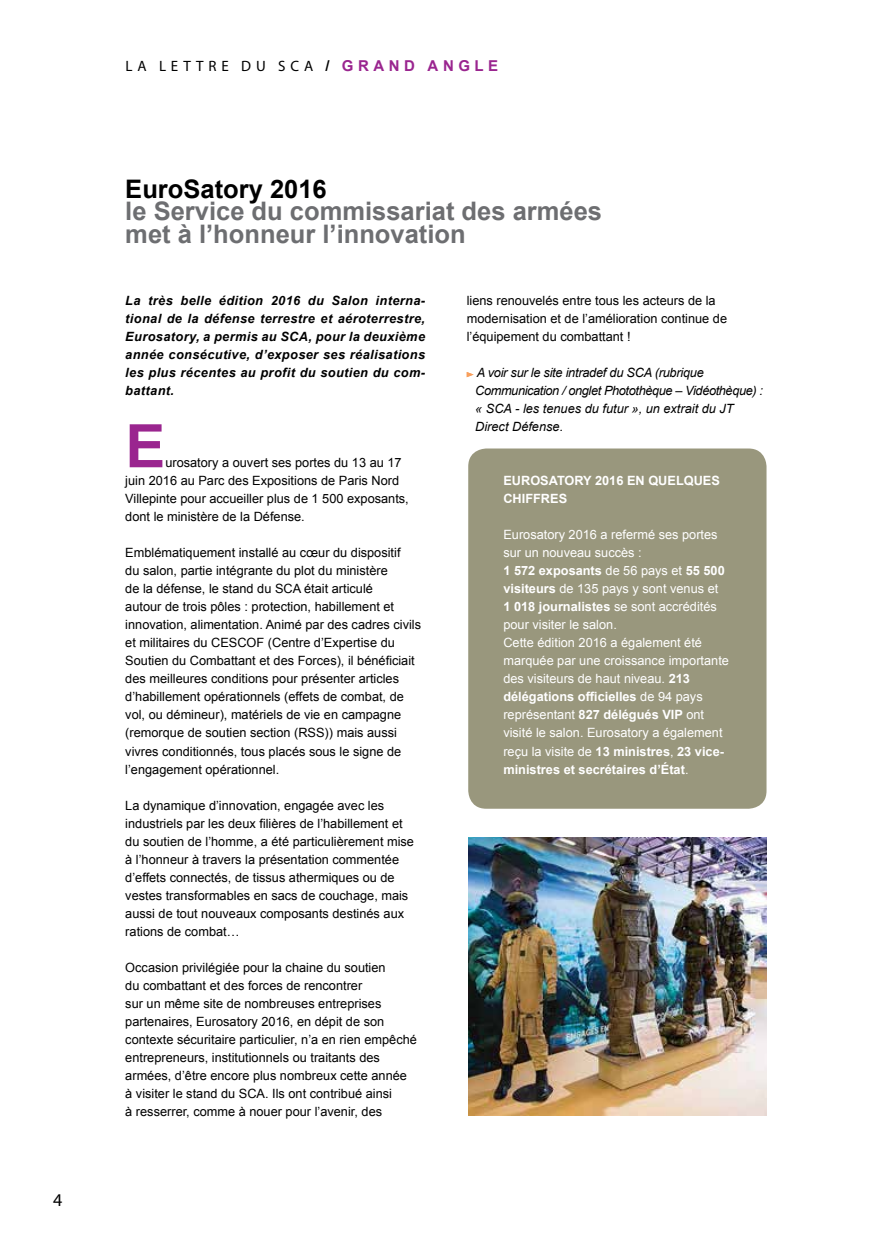
<style>
.page{position:relative;width:892px;height:1260px;background:#fff}
.page>*{position:absolute;margin:0;border:0;box-sizing:border-box;transform-origin:0 0}
.t1{font:700 60px "Arial";color:#9a258f}
.t2{font:700 25.5px/22.5px "Arial";color:#6d6e71}
.t3{font:700 25.5px "Arial";color:#000}
.t4{font:18px "Myriad Pro";color:#000}
.t5{font:15px "Myriad Pro";letter-spacing:.32em;color:#000}
.t6{font:12.75px/18px "Arial";color:#000}
.t7{font:12.75px/18px "Arial";color:#fff}
.t8{font:italic 700 12.75px/18px "Arial";letter-spacing:.03em;color:#000;text-align:justify}
.t9{font:italic 12.75px/18px "Arial";letter-spacing:-.02em;color:#000}
.t10{font:700 12.75px/18px "Arial";color:#fff}
.s1{font-family:"Arial";font-weight:700}
.s2{font-family:"Arial";font-weight:700;color:#9a258f}
.s3{font-weight:700}
</style>
<div class="page">
<svg style="left:466px;top:372px;width:7px;height:5px"></svg>
<div style="left:468px;top:448px;width:298px;height:360px;background:#99977d;border-radius:18px"></div>
<img style="left:468px;top:837px;width:298px;height:278px">
<h3 class="t4" style="left:53px;top:1188px;width:11px">4</h3>
<p class="t5" style="left:125px;top:57px;width:374px">LA LETTRE DU SCA <span class="s1">/</span> <span class="s2">GRAND ANGLE</span></p>
<h2 class="t3" style="left:125px;top:172px;width:203px">EuroSatory 2016</h2>
<h2 class="t2" style="left:125px;top:201px;width:478px">le Service du commissariat des armées met à l’honneur l’innovation</h2>
<p class="t8" style="left:125px;top:292px;width:301px">La très belle édition 2016 du Salon interna&shy;tional de la défense terrestre et aéroterrestre, Eurosatory, a permis au SCA, pour la deuxième année consécutive, d’exposer ses réalisations les plus récentes au profit du soutien du com&shy;battant.</p>
<h1 class="t1" style="left:125px;top:406px;width:42px">E</h1>
<p class="t6" style="left:125px;top:454px;width:285px;text-indent:40px">urosatory a ouvert ses portes du 13 au 17 juin 2016 au Parc des Expositions de Paris Nord Villepinte pour accueiller plus de 1 500 exposants, dont le ministère de la Défense.</p>
<p class="t6" style="left:125px;top:544px;width:297px">Emblématiquement installé au cœur du dispositif<br>du salon, partie intégrante du plot du ministère<br>de la défense, le stand du SCA était articulé<br>autour de trois pôles : protection, habillement et innovation, alimentation. Animé par des cadres civils et militaires du CESCOF (Centre d’Expertise du Soutien du Combattant et des Forces), il bénéficiait des meilleures conditions pour présenter articles d’habillement opérationnels (effets de combat, de vol, ou démineur), matériels de vie en campagne (remorque de soutien section (RSS)) mais aussi vivres conditionnés, tous placés sous le signe de l’engagement opérationnel.</p>
<p class="t6" style="left:125px;top:796px;width:290px">La dynamique d’innovation, engagée avec les industriels par les deux filières de l’habillement et du soutien de l’homme, a été particulièrement mise à l’honneur à travers la présentation commentée d’effets connectés, de tissus athermiques ou de vestes transformables en sacs de couchage, mais aussi de tout nouveaux composants destinés aux rations de combat…</p>
<p class="t6" style="left:125px;top:958px;width:293px">Occasion privilégiée pour la chaine du soutien<br>du combattant et des forces de rencontrer<br>sur un même site de nombreuses entreprises partenaires, Eurosatory 2016, en dépit de son contexte sécuritaire particulier, n’a en rien empêché entrepreneurs, institutionnels ou traitants des armées, d’être encore plus nombreux cette année à visiter le stand du SCA. Ils ont contribué ainsi<br>à resserrer, comme à nouer pour l’avenir, des</p>
<p class="t6" style="left:466px;top:292px;width:262px">liens renouvelés entre tous les acteurs de la modernisation et de l’amélioration continue de l’équipement du combattant !</p>
<p class="t9" style="left:475px;top:364px;width:289px">A voir sur le site intradef du SCA (rubrique Communication / onglet Photothèque – Vidéothèque) : « SCA - les tenues du futur », un extrait du JT Direct Défense.</p>
<p class="t10" style="left:503px;top:472px;width:218px">EUROSATORY 2016 EN QUELQUES<br>CHIFFRES</p>
<p class="t7" style="left:503px;top:526px;width:227px">Eurosatory 2016 a refermé ses portes sur un nouveau succès :<br><span class="s3">1 572 exposants</span> de 56 pays et <span class="s3">55 500 visiteurs</span> de 135 pays y sont venus et<br><span class="s3">1 018 journalistes</span> se sont accrédités pour visiter le salon.<br>Cette édition 2016 a également été marquée par une croissance importante des visiteurs de haut niveau. <span class="s3">213 délégations officielles</span> de 94 pays représentant <span class="s3">827 délégués VIP</span> ont visité le salon. Eurosatory a également reçu la visite de <span class="s3">13 ministres</span>, <span class="s3">23 vice&shy;ministres et secrétaires d’État</span>.</p>
</div>
